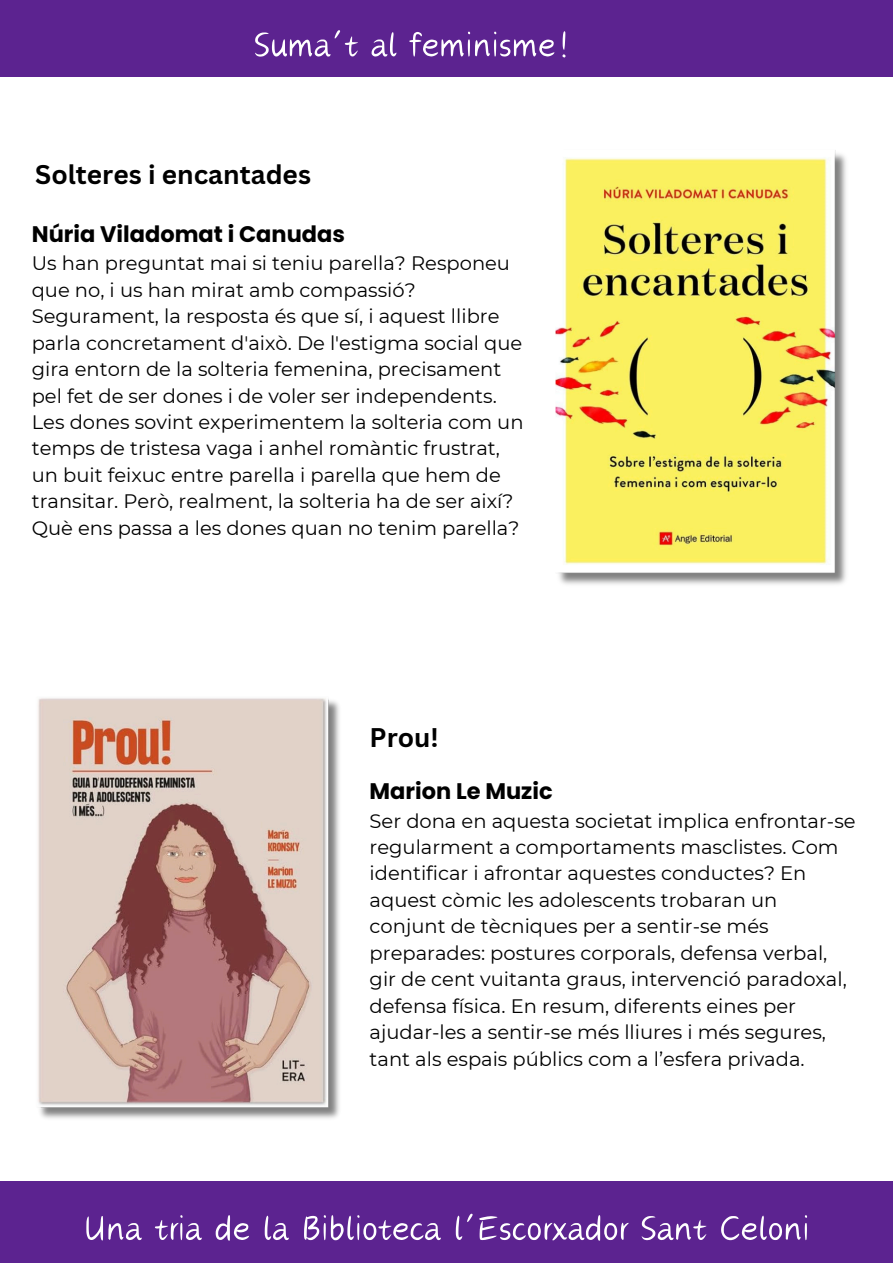
<style>
.page{position:relative;width:893px;height:1263px;background:#fff}
.page>*{position:absolute;margin:0;border:0;box-sizing:border-box;transform-origin:0 0}
.t1{font:50.25px "Canva Breeze";color:#fff}
.t2{font:700 26.25px "Canva Sans";color:#000}
.t3{font:700 22.5px "Poppins";color:#000}
.t4{font:19.5px/26.4px "Montserrat";color:#000}
</style>
<div class="page">
<div style="left:0;top:0;width:893px;height:77px;background:#5c2390"></div>
<img style="left:555px;top:150px;width:291px;height:435px">
<div style="left:0;top:1181px;width:893px;height:82px;background:#5c2390"></div>
<img style="left:38px;top:698px;width:302px;height:421px">
<h1 class="t1" style="left:253px;top:21px;width:321px">Suma’t al feminisme!</h1>
<p class="t2" style="left:35px;top:156px;width:277px">Solteres i encantades</p>
<p class="t3" style="left:32px;top:219px;width:315px">Núria Viladomat i Canudas</p>
<h2 class="t4" style="left:32px;top:250px;width:493px">Us han preguntat mai si teniu parella? Responeu que no, i us han mirat amb compassió?<br>Segurament, la resposta és que sí, i aquest llibre parla concretament d'això. De l'estigma social que gira entorn de la solteria femenina, precisament pel fet de ser dones i de voler ser independents.<br>Les dones sovint experimentem la solteria com un temps de tristesa vaga i anhel romàntic frustrat, un buit feixuc entre parella i parella que hem de transitar. Però, realment, la solteria ha de ser així?<br>Què ens passa a les dones quan no tenim parella?</h2>
<p class="t2" style="left:370px;top:719px;width:71px">Prou!</p>
<p class="t3" style="left:370px;top:776px;width:184px">Marion Le Muzic</p>
<p class="t4" style="left:370px;top:807px;width:487px">Ser dona en aquesta societat implica enfrontar-se regularment a comportaments masclistes. Com identificar i afrontar aquestes conductes? En aquest còmic les adolescents trobaran un conjunt de tècniques per a sentir-se més preparades: postures corporals, defensa verbal, gir de cent vuitanta graus, intervenció paradoxal, defensa física. En resum, diferents eines per ajudar-les a sentir-se més lliures i més segures, tant als espais públics com a l’esfera privada.</p>
<h2 class="t1" style="left:84px;top:1204px;width:727px">Una tria de la Biblioteca l’Escorxador Sant Celoni</h2>
</div>
